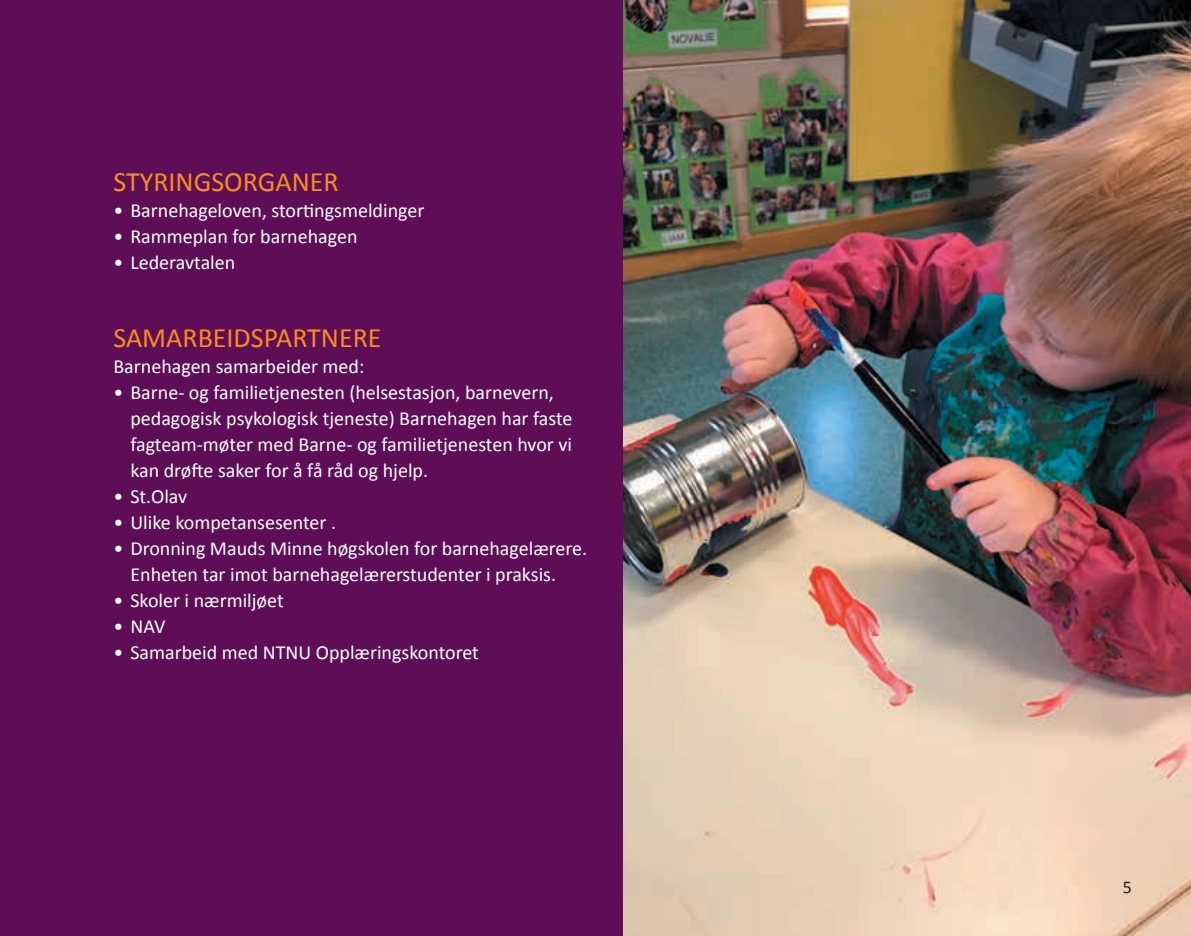
<style>
.page{position:relative;width:1191px;height:936px;background:#fff}
.page>*{position:absolute;margin:0;border:0;box-sizing:border-box;transform-origin:0 0}
.t1{font:28px "Calibri";color:#f68e1e}
.t2{font:20px/26px "Calibri";color:#fff}
.t3{font:18px "Calibri";color:#231f20}
</style>
<div class="page">
<div style="left:0;top:0;width:624px;height:935px;background:#5d0e57"></div>
<img style="left:624px;top:0;width:567px;height:935px">
<h1 class="t1" style="left:113px;top:162px;width:227px">STYRINGSORGANER</h1>
<p class="t2" style="left:113px;top:197px;width:312px">• Barnehageloven, stortingsmeldinger</p>
<p class="t2" style="left:113px;top:223px;width:246px">• Rammeplan for barnehagen</p>
<p class="t2" style="left:113px;top:249px;width:123px">• Lederavtalen</p>
<h1 class="t1" style="left:113px;top:318px;width:270px">SAMARBEIDSPARTNERE</h1>
<p class="t2" style="left:113px;top:353px;width:252px">Barnehagen samarbeider med:</p>
<p class="t2" style="left:130px;top:379px;width:443px;text-indent:-17px">• Barne- og familietjenesten (helsestasjon, barnevern, pedagogisk psykologisk tjeneste) Barnehagen har faste fagteam-møter med Barne- og familietjenesten hvor vi kan drøfte saker for å få råd og hjelp.</p>
<p class="t2" style="left:113px;top:483px;width:75px">• St.Olav</p>
<p class="t2" style="left:113px;top:509px;width:224px">• Ulike kompetansesenter .</p>
<p class="t2" style="left:130px;top:535px;width:458px;text-indent:-17px">• Dronning Mauds Minne høgskolen for barnehagelærere.<br>Enheten tar imot barnehagelærerstudenter i praksis.</p>
<p class="t2" style="left:113px;top:587px;width:172px">• Skoler i nærmiljøet</p>
<p class="t2" style="left:113px;top:613px;width:53px">• NAV</p>
<p class="t2" style="left:113px;top:639px;width:367px">• Samarbeid med NTNU Opplæringskontoret</p>
<p class="t3" style="left:1123px;top:874px;width:11px">5</p>
</div>
